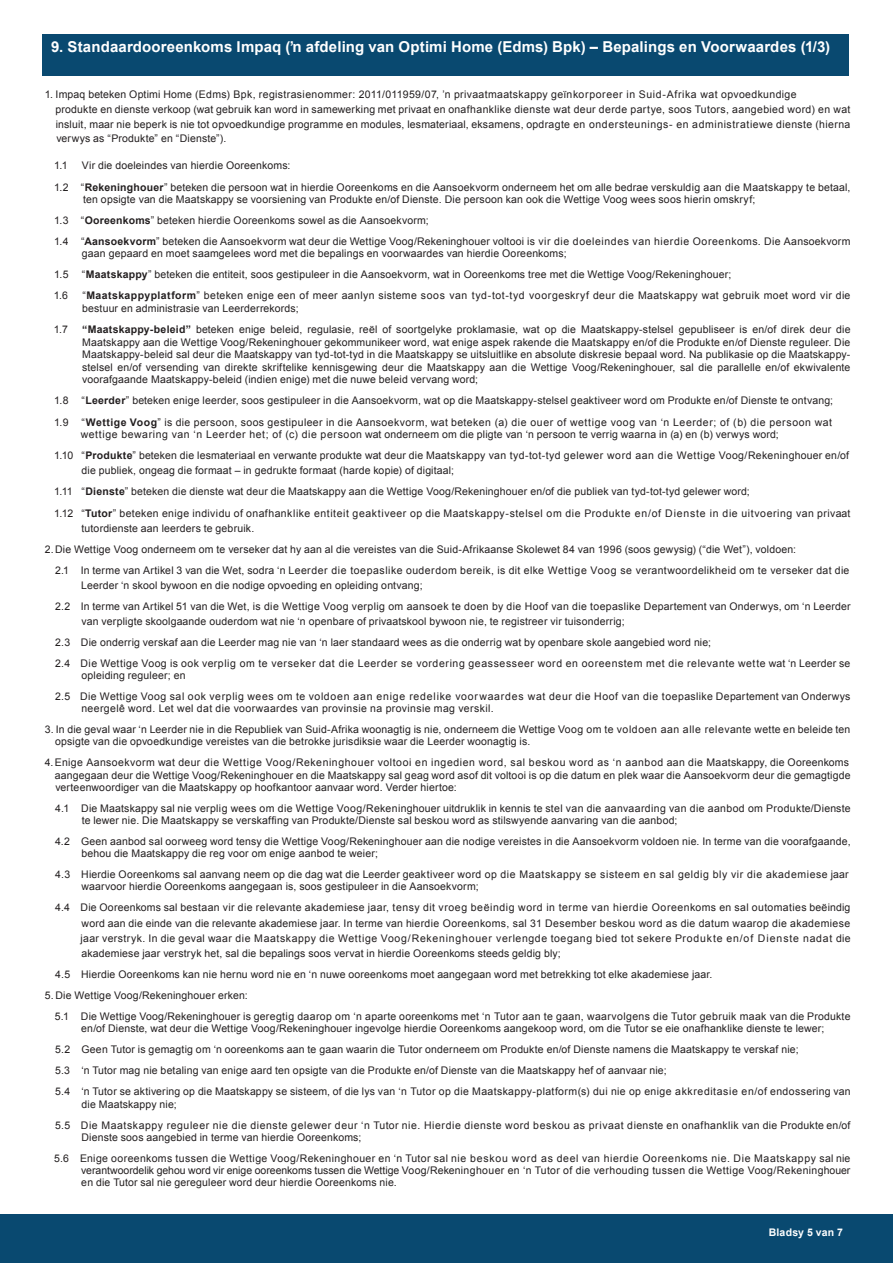
<style>
.page{position:relative;width:893px;height:1263px;background:#fff}
.page>*{position:absolute;margin:0;border:0;box-sizing:border-box;transform-origin:0 0}
.t1{font:700 15px "Arial";letter-spacing:.01em;color:#fff}
.t2{font:10.5px/21.1px "Arial";letter-spacing:.02em;color:#231f20}
.t3{font:10.5px/21.1px "Arial";letter-spacing:.05em;color:#231f20}
.t4{font:700 10.5px "Arial";letter-spacing:.02em;color:#fff}
.s1{font-weight:700}
</style>
<div class="page">
<div style="left:0;top:1214px;width:893px;height:49px;background:#094970"></div>
<div style="left:43px;top:34px;width:806px;height:42px;background:#094970"></div>
<h1 class="t1" style="left:51px;top:37px;width:781px">9. Standaardooreenkoms Impaq (ŉ afdeling van Optimi Home (Edms) Bpk) – Bepalings en Voorwaardes (1/3)</h1>
<p class="t2" style="left:55px;top:87px;width:797px;line-height:14.9px;text-indent:-11px">1. Impaq beteken Optimi Home (Edms) Bpk, registrasienommer: 2011/011959/07, ’n privaatmaatskappy geïnkorporeer in Suid-Afrika wat opvoedkundige<br>produkte en dienste verkoop (wat gebruik kan word in samewerking met privaat en onafhanklike dienste wat deur derde partye, soos Tutors, aangebied word) en wat insluit, maar nie beperk is nie tot opvoedkundige programme en modules, lesmateriaal, eksamens, opdragte en ondersteunings- en administratiewe dienste (hierna verwys as “Produkte” en “Dienste”).</p>
<p class="t2" style="left:54px;top:155px;width:15px">1.1</p>
<p class="t2" style="left:54px;top:155px;width:798px;text-indent:28px">Vir die doeleindes van hierdie Ooreenkoms:<br>1.2 “<span class="s1">Rekeninghouer</span>” beteken die persoon wat in hierdie Ooreenkoms en die Aansoekvorm onderneem het om alle bedrae verskuldig aan die Maatskappy te betaal,</p>
<p class="t2" style="left:54px;top:189px;width:798px;text-indent:29px">ten opsigte van die Maatskappy se voorsiening van Produkte en/of Dienste. Die persoon kan ook die Wettige Voog wees soos hierin omskryf;<br>1.3 “<span class="s1">Ooreenkoms</span>” beteken hierdie Ooreenkoms sowel as die Aansoekvorm;<br>1.4 “<span class="s1">Aansoekvorm</span>” beteken die Aansoekvorm wat deur die Wettige Voog/Rekeninghouer voltooi is vir die doeleindes van hierdie Ooreenkoms. Die Aansoekvorm</p>
<p class="t2" style="left:82px;top:243px;width:486px">gaan gepaard en moet saamgelees word met die bepalings en voorwaardes van hierdie Ooreenkoms;</p>
<p class="t2" style="left:54px;top:264px;width:16px">1.5</p>
<p class="t2" style="left:82px;top:264px;width:651px">“<span class="s1">Maatskappy</span>” beteken die entiteit, soos gestipuleer in die Aansoekvorm, wat in Ooreenkoms tree met die Wettige Voog/Rekeninghouer;</p>
<p class="t2" style="left:54px;top:285px;width:16px">1.6</p>
<p class="t2" style="left:82px;top:289px;width:770px;line-height:12.6px">“<span class="s1">Maatskappyplatform</span>” beteken enige een of meer aanlyn sisteme soos van tyd-tot-tyd voorgeskryf deur die Maatskappy wat gebruik moet word vir die bestuur en administrasie van Leerderrekords;</p>
<p class="t2" style="left:54px;top:319px;width:16px">1.7</p>
<p class="t2" style="left:82px;top:323px;width:770px;line-height:12.6px;text-align:justify"><span class="s1">“Maatskappy-beleid”</span> beteken enige beleid, regulasie, reël of soortgelyke proklamasie, wat op die Maatskappy-stelsel gepubliseer is en/of direk deur die Maatskappy aan die Wettige Voog/Rekeninghouer gekommunikeer word, wat enige aspek rakende die Maatskappy en/of die Produkte en/of Dienste reguleer. Die Maatskappy-beleid sal deur die Maatskappy van tyd-tot-tyd in die Maatskappy se uitsluitlike en absolute diskresie bepaal word. Na publikasie op die Maatskappy&shy;stelsel en/of versending van direkte skriftelike kennisgewing deur die Maatskappy aan die Wettige Voog/Rekeninghouer, sal die parallelle en/of ekwivalente voorafgaande Maatskappy-beleid (indien enige) met die nuwe beleid vervang word;</p>
<p class="t2" style="left:54px;top:390px;width:781px">1.8 “<span class="s1">Leerder</span>” beteken enige leerder, soos gestipuleer in die Aansoekvorm, wat op die Maatskappy-stelsel geaktiveer word om Produkte en/of Dienste te ontvang;<br>1.9 “<span class="s1">Wettige Voog</span>” is die persoon, soos gestipuleer in die Aansoekvorm, wat beteken (a) die ouer of wettige voog van ‘n Leerder; of (b) die persoon wat</p>
<p class="t2" style="left:54px;top:424px;width:797px;text-indent:27px">wettige bewaring van ‘n Leerder het; of (c) die persoon wat onderneem om die pligte van ‘n persoon te verrig waarna in (a) en (b) verwys word;<br>1.10 “<span class="s1">Produkte</span>” beteken die lesmateriaal en verwante produkte wat deur die Maatskappy van tyd-tot-tyd gelewer word aan die Wettige Voog/Rekeninghouer en/of</p>
<p class="t2" style="left:54px;top:460px;width:798px;text-indent:28px">die publiek, ongeag die formaat – in gedrukte formaat (harde kopie) of digitaal;<br>1.11 “<span class="s1">Dienste</span>” beteken die dienste wat deur die Maatskappy aan die Wettige Voog/Rekeninghouer en/of die publiek van tyd-tot-tyd gelewer word;<br>1.12 “<span class="s1">Tutor</span>” beteken enige individu of onafhanklike entiteit geaktiveer op die Maatskappy-stelsel om die Produkte en/of Dienste in die uitvoering van privaat</p>
<p class="t2" style="left:82px;top:517px;width:174px">tutordienste aan leerders te gebruik.</p>
<p class="t2" style="left:55px;top:539px;width:796px;text-indent:-10px">2. Die Wettige Voog onderneem om te verseker dat hy aan al die vereistes van die Suid-Afrikaanse Skolewet 84 van 1996 (soos gewysig) (“die Wet”), voldoen:<br>2.1 In terme van Artikel 3 van die Wet, sodra ‘n Leerder die toepaslike ouderdom bereik, is dit elke Wettige Voog se verantwoordelikheid om te verseker dat die</p>
<p class="t2" style="left:55px;top:575px;width:797px;text-indent:26px">Leerder ‘n skool bywoon en die nodige opvoeding en opleiding ontvang;<br>2.2 In terme van Artikel 51 van die Wet, is die Wettige Voog verplig om aansoek te doen by die Hoof van die toepaslike Departement van Onderwys, om ‘n Leerder</p>
<p class="t2" style="left:55px;top:610px;width:797px;text-indent:26px">van verpligte skoolgaande ouderdom wat nie ‘n openbare of privaatskool bywoon nie, te registreer vir tuisonderrig;<br>2.3 Die onderrig verskaf aan die Leerder mag nie van ‘n laer standaard wees as die onderrig wat by openbare skole aangebied word nie;<br>2.4 Die Wettige Voog is ook verplig om te verseker dat die Leerder se vordering geassesseer word en ooreenstem met die relevante wette wat ‘n Leerder se</p>
<p class="t3" style="left:55px;top:665px;width:797px;text-indent:26px">opleiding reguleer; en<br>2.5 Die Wettige Voog sal ook verplig wees om te voldoen aan enige redelike voorwaardes wat deur die Hoof van die toepaslike Departement van Onderwys</p>
<p class="t2" style="left:81px;top:698px;width:414px">neergelê word. Let wel dat die voorwaardes van provinsie na provinsie mag verskil.</p>
<p class="t2" style="left:55px;top:724px;width:797px;line-height:12.1px;text-indent:-10px">3. In die geval waar ‘n Leerder nie in die Republiek van Suid-Afrika woonagtig is nie, onderneem die Wettige Voog om te voldoen aan alle relevante wette en beleide ten opsigte van die opvoedkundige vereistes van die betrokke jurisdiksie waar die Leerder woonagtig is.</p>
<p class="t2" style="left:55px;top:757px;width:797px;line-height:12.1px;text-indent:-10px">4.Enige Aansoekvorm wat deur die Wettige Voog/Rekeninghouer voltooi en ingedien word, sal beskou word as ‘n aanbod aan die Maatskappy, die Ooreenkoms aangegaan deur die Wettige Voog/Rekeninghouer en die Maatskappy sal geag word asof dit voltooi is op die datum en plek waar die Aansoekvorm deur die gemagtigde verteenwoordiger van die Maatskappy op hoofkantoor aanvaar word. Verder hiertoe:</p>
<p class="t2" style="left:82px;top:802px;width:770px;line-height:12.1px;text-indent:-26px">4.1 Die Maatskappy sal nie verplig wees om die Wettige Voog/Rekeninghouer uitdruklik in kennis te stel van die aanvaarding van die aanbod om Produkte/Dienste te lewer nie. Die Maatskappy se verskaffing van Produkte/Dienste sal beskou word as stilswyende aanvaring van die aanbod;</p>
<p class="t2" style="left:81px;top:835px;width:771px;line-height:12.1px;text-indent:-26px">4.2 Geen aanbod sal oorweeg word tensy die Wettige Voog/Rekeninghouer aan die nodige vereistes in die Aansoekvorm voldoen nie. In terme van die voorafgaande, behou die Maatskappy die reg voor om enige aanbod te weier;</p>
<p class="t2" style="left:82px;top:868px;width:769px;line-height:12.1px;text-indent:-26px">4.3 Hierdie Ooreenkoms sal aanvang neem op die dag wat die Leerder geaktiveer word op die Maatskappy se sisteem en sal geldig bly vir die akademiese jaar waarvoor hierdie Ooreenkoms aangegaan is, soos gestipuleer in die Aansoekvorm;</p>
<p class="t2" style="left:80px;top:900px;width:771px;line-height:15.1px;text-align:justify;text-indent:-25px">4.4 Die Ooreenkoms sal bestaan vir die relevante akademiese jaar, tensy dit vroeg beëindig word in terme van hierdie Ooreenkoms en sal outomaties beëindig word aan die einde van die relevante akademiese jaar. In terme van hierdie Ooreenkoms, sal 31 Desember beskou word as die datum waarop die akademiese jaar verstryk. In die geval waar die Maatskappy die Wettige Voog/Rekeninghouer verlengde toegang bied tot sekere Produkte en/of Dienste nadat die akademiese jaar verstryk het, sal die bepalings soos vervat in hierdie Ooreenkoms steeds geldig bly;</p>
<p class="t2" style="left:55px;top:964px;width:659px">4.5 Hierdie Ooreenkoms kan nie hernu word nie en ‘n nuwe ooreenkoms moet aangegaan word met betrekking tot elke akademiese jaar.</p>
<p class="t2" style="left:55px;top:985px;width:797px;text-indent:-10px">5. Die Wettige Voog/Rekeninghouer erken:<br>5.1 Die Wettige Voog/Rekeninghouer is geregtig daarop om ‘n aparte ooreenkoms met ‘n Tutor aan te gaan, waarvolgens die Tutor gebruik maak van die Produkte</p>
<p class="t2" style="left:55px;top:1018px;width:797px;text-indent:26px">en/of Dienste, wat deur die Wettige Voog/Rekeninghouer ingevolge hierdie Ooreenkoms aangekoop word, om die Tutor se eie onafhanklike dienste te lewer;<br>5.2 Geen Tutor is gemagtig om ‘n ooreenkoms aan te gaan waarin die Tutor onderneem om Produkte en/of Dienste namens die Maatskappy te verskaf nie;<br>5.3 ‘n Tutor mag nie betaling van enige aard ten opsigte van die Produkte en/of Dienste van die Maatskappy hef of aanvaar nie;<br>5.4 ‘n Tutor se aktivering op die Maatskappy se sisteem, of die lys van ‘n Tutor op die Maatskappy-platform(s) dui nie op enige akkreditasie en/of endossering van</p>
<p class="t3" style="left:55px;top:1093px;width:797px;text-indent:26px">die Maatskappy nie;<br>5.5 Die Maatskappy reguleer nie die dienste gelewer deur ‘n Tutor nie. Hierdie dienste word beskou as privaat dienste en onafhanklik van die Produkte en/of</p>
<p class="t2" style="left:54px;top:1127px;width:798px;text-indent:27px">Dienste soos aangebied in terme van hierdie Ooreenkoms;<br>5.6 Enige ooreenkoms tussen die Wettige Voog/Rekeninghouer en ‘n Tutor sal nie beskou word as deel van hierdie Ooreenkoms nie. Die Maatskappy sal nie</p>
<p class="t2" style="left:81px;top:1165px;width:771px;line-height:11.6px">verantwoordelik gehou word vir enige ooreenkoms tussen die Wettige Voog/Rekeninghouer en ‘n Tutor of die verhouding tussen die Wettige Voog/Rekeninghouer en die Tutor sal nie gereguleer word deur hierdie Ooreenkoms nie.</p>
<p class="t4" style="left:769px;top:1226px;width:76px">Bladsy 5 van 7</p>
</div>
